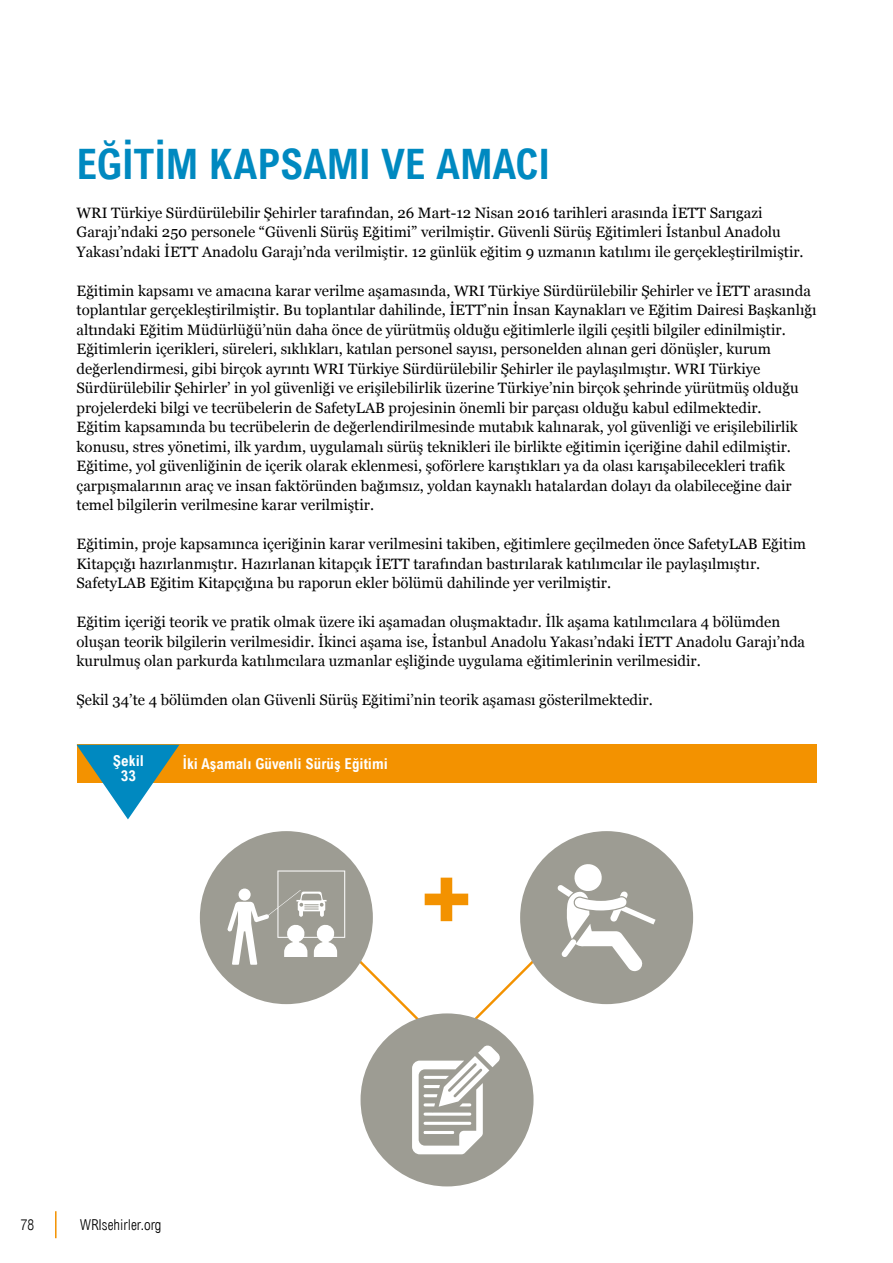
<style>
.page{position:relative;width:893px;height:1263px;background:#fff}
.page>*{position:absolute;margin:0;border:0;box-sizing:border-box;transform-origin:0 0}
.t1{font:700 condensed 99.9px "Arial MT Std";color:#f39200}
.t2{font:700 condensed 42px "Arial MT Std";letter-spacing:-.005em;color:#0089c0}
.t3{font:15px/19.5px "Georgia";color:#000}
.t4{font:700 condensed 15px "Arial MT Std";color:#fff}
.t5{font:300 condensed 15px "Arial MT Std";color:#000}
</style>
<div class="page">
<hr style="left:55px;top:1211px;width:2px;height:27px;background:#f39200">
<div style="left:200px;top:831px;width:173px;height:173px;background:#9d9c93;border-radius:50%"></div>
<div style="left:520px;top:831px;width:173px;height:173px;background:#9d9c93;border-radius:50%"></div>
<svg style="left:557px;top:864px;width:99px;height:107px"></svg>
<div style="left:361px;top:1013px;width:173px;height:173px;background:#9d9c93;border-radius:50%"></div>
<svg style="left:227px;top:870px;width:317px;height:284px"></svg>
<div style="left:77px;top:745px;width:739px;height:38px;background:#f39200"></div>
<svg style="left:77px;top:745px;width:102px;height:74px"></svg>
<h2 class="t2" style="left:77px;top:140px;width:475px">EĞITIM KAPSAMI VE AMACI</h2>
<p class="t3" style="left:77px;top:202px;width:729px">WRI Türkiye Sürdürülebilir Şehirler tarafından, 26 Mart-12 Nisan 2016 tarihleri arasında İETT Sarıgazi<br>Garajı’ndaki 250 personele “Güvenli Sürüş Eğitimi” verilmiştir. Güvenli Sürüş Eğitimleri İstanbul Anadolu<br>Yakası’ndaki İETT Anadolu Garajı’nda verilmiştir. 12 günlük eğitim 9 uzmanın katılımı ile gerçekleştirilmiştir.</p>
<p class="t3" style="left:77px;top:280px;width:741px">Eğitimin kapsamı ve amacına karar verilme aşamasında, WRI Türkiye Sürdürülebilir Şehirler ve İETT arasında toplantılar gerçekleştirilmiştir. Bu toplantılar dahilinde, İETT’nin İnsan Kaynakları ve Eğitim Dairesi Başkanlığı altındaki Eğitim Müdürlüğü’nün daha önce de yürütmüş olduğu eğitimlerle ilgili çeşitli bilgiler edinilmiştir.<br>Eğitimlerin içerikleri, süreleri, sıklıkları, katılan personel sayısı, personelden alınan geri dönüşler, kurum değerlendirmesi, gibi birçok ayrıntı WRI Türkiye Sürdürülebilir Şehirler ile paylaşılmıştır. WRI Türkiye Sürdürülebilir Şehirler’ in yol güvenliği ve erişilebilirlik üzerine Türkiye’nin birçok şehrinde yürütmüş olduğu projelerdeki bilgi ve tecrübelerin de SafetyLAB projesinin önemli bir parçası olduğu kabul edilmektedir.<br>Eğitim kapsamında bu tecrübelerin de değerlendirilmesinde mutabık kalınarak, yol güvenliği ve erişilebilirlik konusu, stres yönetimi, ilk yardım, uygulamalı sürüş teknikleri ile birlikte eğitimin içeriğine dahil edilmiştir.<br>Eğitime, yol güvenliğinin de içerik olarak eklenmesi, şoförlere karıştıkları ya da olası karışabilecekleri trafik çarpışmalarının araç ve insan faktöründen bağımsız, yoldan kaynaklı hatalardan dolayı da olabileceğine dair temel bilgilerin verilmesine karar verilmiştir.</p>
<p class="t3" style="left:77px;top:534px;width:731px">Eğitimin, proje kapsamınca içeriğinin karar verilmesini takiben, eğitimlere geçilmeden önce SafetyLAB Eğitim<br>Kitapçığı hazırlanmıştır. Hazırlanan kitapçık İETT tarafından bastırılarak katılımcılar ile paylaşılmıştır.<br>SafetyLAB Eğitim Kitapçığına bu raporun ekler bölümü dahilinde yer verilmiştir.</p>
<p class="t3" style="left:77px;top:612px;width:730px">Eğitim içeriği teorik ve pratik olmak üzere iki aşamadan oluşmaktadır. İlk aşama katılımcılara 4 bölümden oluşan teorik bilgilerin verilmesidir. İkinci aşama ise, İstanbul Anadolu Yakası’ndaki İETT Anadolu Garajı’nda kurulmuş olan parkurda katılımcılara uzmanlar eşliğinde uygulama eğitimlerinin verilmesidir.</p>
<p class="t3" style="left:77px;top:690px;width:578px">Şekil 34’te 4 bölümden olan Güvenli Sürüş Eğitimi’nin teorik aşaması gösterilmektedir.</p>
<p class="t4" style="left:113px;top:751px;width:33px">Şekil</p>
<p class="t4" style="left:183px;top:755px;width:207px">İki Aşamalı Güvenli Sürüş Eğitimi</p>
<p class="t4" style="left:121px;top:767px;width:17px">33</p>
<h1 class="t1" style="left:421px;top:841px;width:51px">+</h1>
<p class="t5" style="left:21px;top:1216px;width:15px">78</p>
<p class="t5" style="left:80px;top:1216px;width:83px">WRIsehirler.org</p>
</div>
